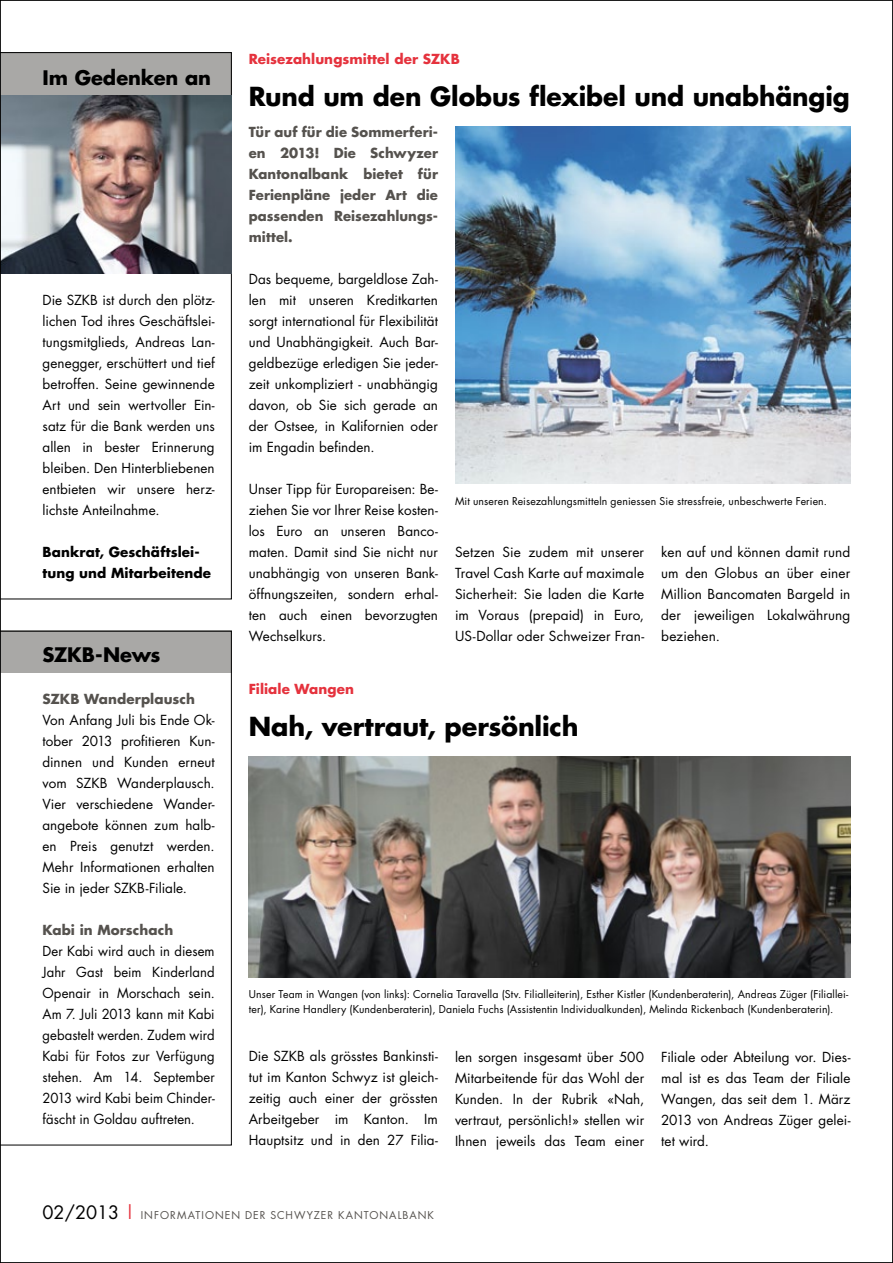
<style>
.page{position:relative;width:893px;height:1263px;background:#fff}
.page>*{position:absolute;margin:0;border:0;box-sizing:border-box;transform-origin:0 0}
.t1{font:700 25.5px "Futura";letter-spacing:-.005em;color:#000}
.t2{font:700 19.5px "Futura";letter-spacing:-.005em;color:#000}
.t3{font:13.5px/21px "Futura";letter-spacing:.005em;color:#000;text-align:justify}
.t4{font:700 13.5px/21px "Futura";letter-spacing:.005em;color:#55524e;text-align:justify}
.t5{font:700 13.5px/21px "Futura";letter-spacing:.01em;color:#000}
.t6{font:700 13.5px "Futura";letter-spacing:.005em;color:#e5323d}
.t7{font:10.5px/15px "Futura";letter-spacing:.01em;color:#000}
.t8{font:10.5px "Futura";letter-spacing:.095em;color:#55524e}
.s1{font-size:18px;color:#000}
.s2{font-size:18px;color:#e5323d}
</style>
<div class="page">
<img style="left:455px;top:127px;width:395px;height:357px">
<img style="left:249px;top:757px;width:601px;height:220px">
<svg style="left:2px;top:631px;width:230px;height:514px"></svg>
<svg style="left:2px;top:52px;width:230px;height:547px"></svg>
<img style="left:2px;top:95px;width:230px;height:179px">
<h2 class="t2" style="left:43px;top:64px;width:170px">Im Gedenken an</h2>
<p class="t3" style="left:43px;top:290px;width:174px">Die SZKB ist durch den plötz&shy;lichen Tod ihres Geschäftslei&shy;tungsmitglieds, Andreas Lan&shy;genegger, erschüttert und tief betroffen. Seine gewinnende Art und sein wertvoller Ein&shy;satz für die Bank werden uns allen in bester Erinnerung bleiben. Den Hinterbliebenen entbieten wir unsere herz&shy;lichste Anteilnahme.</p>
<p class="t5" style="left:43px;top:541px;width:170px">Bankrat, Geschäftslei&shy;tung und Mitarbeitende</p>
<h2 class="t2" style="left:43px;top:641px;width:119px">SZKB-News</h2>
<p class="t4" style="left:43px;top:688px;width:154px">SZKB Wanderplausch</p>
<p class="t3" style="left:43px;top:710px;width:174px">Von Anfang Juli bis Ende Ok&shy;tober 2013 profitieren Kun&shy;dinnen und Kunden erneut vom SZKB Wanderplausch.<br>Vier verschiedene Wander&shy;angebote können zum halb&shy;en Preis genutzt werden.<br>Mehr Informationen erhalten Sie in jeder SZKB-Filiale.</p>
<p class="t4" style="left:43px;top:919px;width:132px">Kabi in Morschach</p>
<p class="t3" style="left:43px;top:941px;width:174px">Der Kabi wird auch in diesem Jahr Gast beim Kinderland Openair in Morschach sein.<br>Am 7. Juli 2013 kann mit Kabi gebastelt werden. Zudem wird Kabi für Fotos zur Verfügung stehen. Am 14. September 2013 wird Kabi beim Chinder&shy;fäscht in Goldau auftreten.</p>
<p class="t6" style="left:249px;top:49px;width:213px">Reisezahlungsmittel der SZKB</p>
<h1 class="t1" style="left:249px;top:78px;width:602px">Rund um den Globus flexibel und unabhängig</h1>
<p class="t4" style="left:249px;top:121px;width:191px">Tür auf für die Sommerferi&shy;en 2013! Die Schwyzer Kantonalbank bietet für Ferienpläne jeder Art die passenden Reisezahlungs&shy;mittel.</p>
<p class="t3" style="left:249px;top:269px;width:191px">Das bequeme, bargeldlose Zah&shy;len mit unseren Kreditkarten sorgt international für Flexibilität und Unabhängigkeit. Auch Bar&shy;geldbezüge erledigen Sie jeder&shy;zeit unkompliziert - unabhängig davon, ob Sie sich gerade an der Ostsee, in Kalifornien oder im Engadin befinden.</p>
<p class="t3" style="left:249px;top:479px;width:191px">Unser Tipp für Europareisen: Be&shy;ziehen Sie vor Ihrer Reise kosten&shy;los Euro an unseren Banco&shy;maten. Damit sind Sie nicht nur unabhängig von unseren Bank&shy;öffnungszeiten, sondern erhal&shy;ten auch einen bevorzugten Wechselkurs.</p>
<p class="t7" style="left:455px;top:493px;width:374px">Mit unseren Reisezahlungsmitteln geniessen Sie stressfreie, unbeschwerte Ferien.</p>
<p class="t3" style="left:455px;top:542px;width:191px">Setzen Sie zudem mit unserer Travel Cash Karte auf maximale Sicherheit: Sie laden die Karte im Voraus (prepaid) in Euro, US-Dollar oder Schweizer Fran-</p>
<p class="t3" style="left:661px;top:542px;width:191px">ken auf und können damit rund um den Globus an über einer Million Bancomaten Bargeld in der jeweiligen Lokalwährung beziehen.</p>
<p class="t6" style="left:249px;top:679px;width:107px">Filiale Wangen</p>
<h1 class="t1" style="left:249px;top:708px;width:331px">Nah, vertraut, persönlich</h1>
<p class="t7" style="left:249px;top:987px;width:601px">Unser Team in Wangen (von links): Cornelia Taravella (Stv. Filialleiterin), Esther Kistler (Kundenberaterin), Andreas Züger (Filiallei&shy;ter), Karine Handlery (Kundenberaterin), Daniela Fuchs (Assistentin Individualkunden), Melinda Rickenbach (Kundenberaterin).</p>
<p class="t3" style="left:249px;top:1046px;width:191px">Die SZKB als grösstes Bankinsti&shy;tut im Kanton Schwyz ist gleich&shy;zeitig auch einer der grössten Arbeitgeber im Kanton. Im Hauptsitz und in den 27 Filia-</p>
<p class="t3" style="left:455px;top:1046px;width:191px">len sorgen insgesamt über 500<br>Mitarbeitende für das Wohl der Kunden. In der Rubrik «Nah, vertraut, persönlich!» stellen wir Ihnen jeweils das Team einer</p>
<p class="t3" style="left:661px;top:1046px;width:191px">Filiale oder Abteilung vor. Dies&shy;mal ist es das Team der Filiale Wangen, das seit dem 1. März 2013 von Andreas Züger gelei&shy;tet wird.</p>
<p class="t8" style="left:43px;top:1208px;width:393px"><span class="s1">02/2013</span> <span class="s2">|</span> INFORMATIONEN DER SCHWYZER KANTONALBANK</p>
</div>
